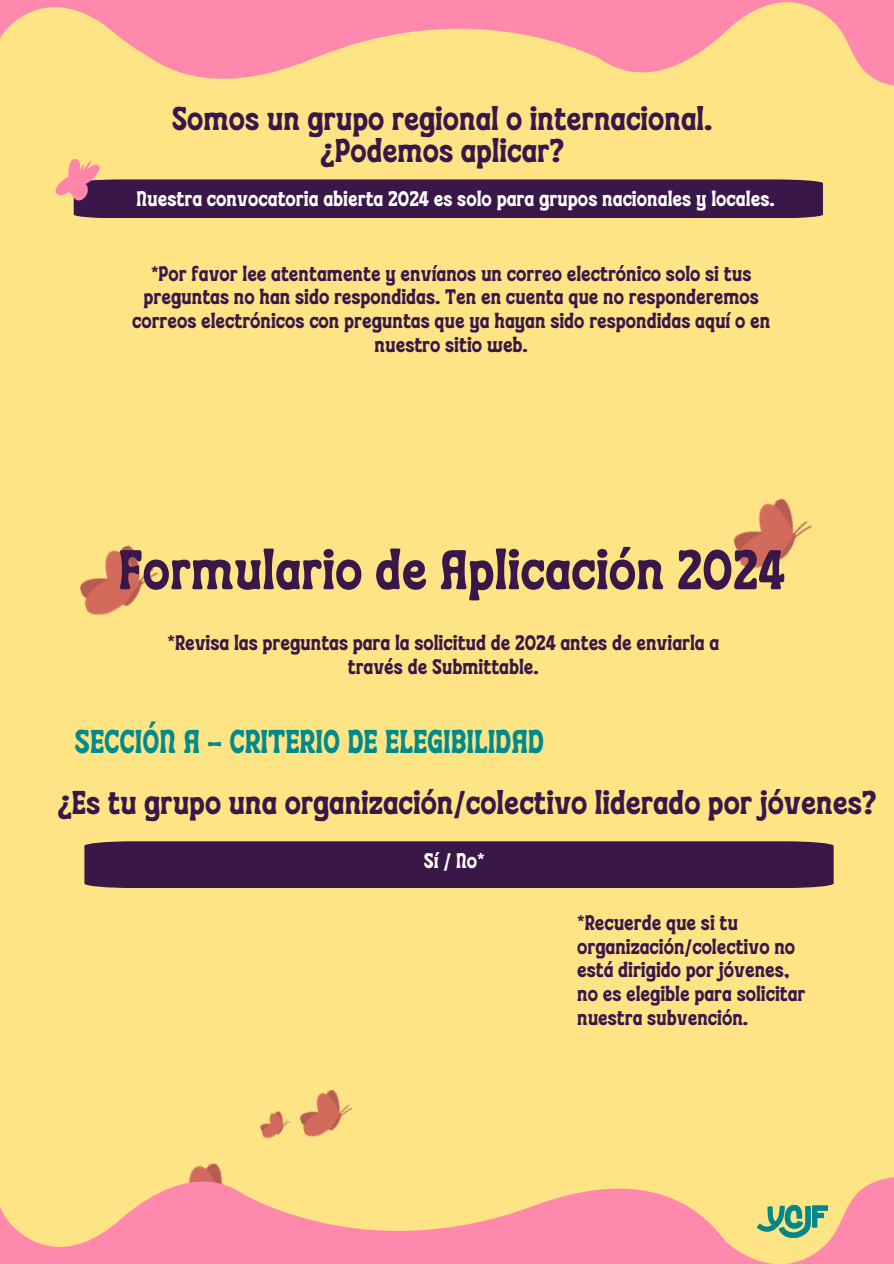
<style>
.page{position:relative;width:894px;height:1264px;background:#fff}
.page>*{position:absolute;margin:0;border:0;box-sizing:border-box;transform-origin:0 0}
.t1{font:55.8px "WALANOR";color:#391749}
.t2{font:33px/32.7px "WALANOR";color:#391749;text-align:center}
.t3{font:33px "WALANOR";color:#008a8c}
.t4{font:21.15px "WALANOR";color:#fff}
.t5{font:21px/23.7px "WALANOR";color:#391749;text-align:center}
</style>
<div class="page">
<div style="left:0;top:0;width:893px;height:1263px;background:#fee485"></div>
<svg style="left:0;top:0;width:56px;height:192px"></svg>
<svg style="left:199px;top:1163px;width:367px;height:100px"></svg>
<svg style="left:0;top:1166px;width:199px;height:97px"></svg>
<svg style="left:566px;top:1177px;width:327px;height:86px;fill:#ff88ad"></svg>
<svg style="left:56px;top:0;width:837px;height:218px"></svg>
<img style="left:80px;top:545px;width:78px;height:71px">
<img style="left:733px;top:498px;width:79px;height:71px">
<div style="left:84px;top:841px;width:749px;height:47px;background:#391749"></div>
<img style="left:260px;top:1111px;width:31px;height:28px">
<img style="left:300px;top:1089px;width:53px;height:48px">
<p class="t2" style="left:172px;top:104px;width:542px">Somos un grupo regional o internacional. ¿Podemos aplicar?</p>
<p class="t4" style="left:136px;top:182px;width:639px">Nuestra convocatoria abierta 2024 es solo para grupos nacionales y locales.</p>
<p class="t5" style="left:132px;top:262px;width:639px">*Por favor lee atentamente y envíanos un correo electrónico solo si tus preguntas no han sido respondidas. Ten en cuenta que no responderemos correos electrónicos con preguntas que ya hayan sido respondidas aquí o en nuestro sitio web.</p>
<p class="t1" style="left:119px;top:528px;width:667px">Formulario de Aplicación 2024</p>
<h2 class="t5" style="left:167px;top:632px;width:553px">*Revisa las preguntas para la solicitud de 2024 antes de enviarla a través de Submittable.</h2>
<h3 class="t3" style="left:74px;top:716px;width:471px">SECCIÓN A - CRITERIO DE ELEGIBILIDAD</h3>
<p class="t2" style="left:57px;top:787px;width:820px">¿Es tu grupo una organización/colectivo liderado por jóvenes?</p>
<p class="t4" style="left:424px;top:844px;width:62px">Sí / No*</p>
<p class="t5" style="left:577px;top:911px;width:230px;text-align:left">*Recuerde que si tu organización/colectivo no está dirigido por jóvenes, no es elegible para solicitar nuestra subvención.</p>
</div>
